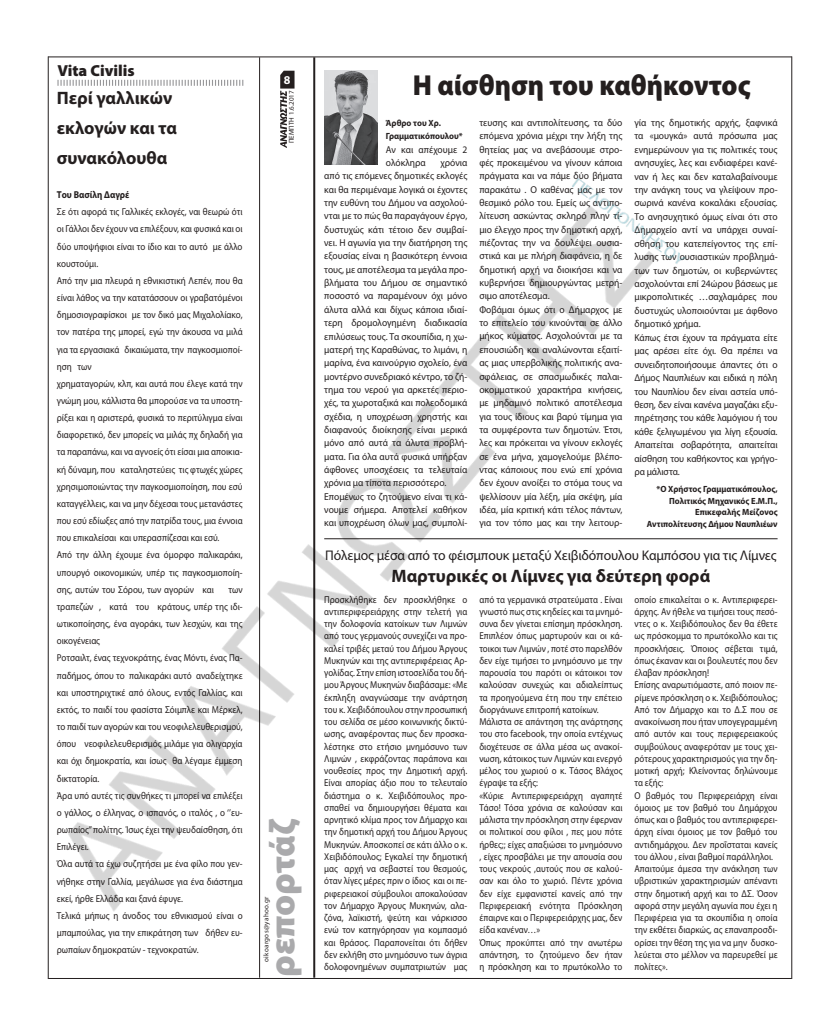
<style>
.page{position:relative;width:823px;height:1035px;background:#fff}
.page>*{position:absolute;margin:0;border:0;box-sizing:border-box;transform-origin:0 0}
.t1{font:900 36px "Myriad Pro";letter-spacing:-.005em;color:#aaaaac}
.t2{font:900 29px "Myriad Pro";color:#241f1f;scale:.94 1}
.t3{font:700 18px/29.8px "Myriad Pro";color:#241f1f}
.t4{font:900 16px "Myriad Pro";color:#241f1f}
.t5{font:14px "Myriad Pro";letter-spacing:-.01em;color:#241f1f}
.t6{font:700 12px "Myriad Pro";color:#fff}
.t7{font:10px/12.2px "Myriad Pro";color:#241f1f;scale:.89 1}
.t8{font:10px/13.3px "Myriad Pro";color:#241f1f;scale:.95 1}
.t9{font:10px/17.2px "Myriad Pro";color:#241f1f;scale:.9 1}
.t10{font:700 10px "Myriad Pro";color:#241f1f;scale:.9 1}
.t11{font:700 9px/11.4px "Myriad Pro";color:#241f1f;scale:.95 1}
.t12{font:7px "Myriad Pro";letter-spacing:.045em;color:#241f1f}
.t13{font:7px "Myriad Pro";letter-spacing:-.01em;color:#241f1f}
</style>
<div class="page">
<hr style="left:48px;top:57px;width:743px;height:1px;background:#241f1f">
<hr style="left:48px;top:978px;width:743px;height:1px;background:#241f1f">
<hr style="left:791px;top:56px;width:1px;height:923px;background:#241f1f">
<img style="left:47px;top:56px;width:731px;height:923px">
<h3 class="t4" style="left:57px;top:59px;width:79px">Vita Civilis</h3>
<h3 class="t3" style="left:57px;top:83px;width:122px">Περί γαλλικών εκλογών και τα συνακόλουθα</h3>
<p class="t10" style="left:57px;top:188px;width:82px">Του Βασίλη Δαγρέ</p>
<p class="t9" style="left:57px;top:203px;width:208px">Σε ότι αφορά τις Γαλλικές εκλογές, ναι θεωρώ ότι οι Γάλλοι δεν έχουν να επιλέξουν, και φυσικά και οι δύο υποψήφιοι είναι το ίδιο και το αυτό με άλλο κουστούμι.<br>Από την μια πλευρά η εθνικιστική Λεπέν, που θα είναι λάθος να την κατατάσσουν οι γραβατόμένοι δημοσιογραφίσκοι με τον δικό μας Μιχαλολίακο, τον πατέρα της μπορεί, εγώ την άκουσα να μιλά για τα εργασιακά δικαιώματα, την παγκοσμιοποί&shy;ηση των<br>χρηματαγορών, κλπ, και αυτά που έλεγε κατά την γνώμη μου, κάλλιστα θα μπορούσε να τα υποστη&shy;ρίξει και η αριστερά, φυσικά το περιτύλιγμα είναι διαφορετικό, δεν μπορείς να μιλάς πχ δηλαδή για τα παραπάνω, και να αγνοείς ότι είσαι μια αποικια&shy;κή δύναμη, που καταληστεύεις τις φτωχές χώρες χρησιμοποιώντας την παγκοσμιοποίηση, που εσύ καταγγέλλεις, και να μην δέχεσαι τους μετανάστες που εσύ εδίωξες από την πατρίδα τους, μια έννοια που επικαλείσαι και υπερασπίζεσαι και εσύ.<br>Από την άλλη έχουμε ένα όμορφο παλικαράκι, υπουργό οικονομικών, υπέρ τις παγκοσμιοποίη&shy;σης, αυτών του Σόρου, των αγορών και</p>
<p class="t9" style="left:57px;top:581px;width:208px;text-indent:171px">των τραπεζών , κατά του κράτους, υπέρ της ιδι&shy;ωτικοποίησης, ένα αγοράκι, των λεσχών, και της οικογένειας<br>Ροτσαιλτ, ένας τεχνοκράτης, ένας Μόντι, ένας Πα&shy;παδήμος, όπου το παλικαράκι αυτό αναδείχτηκε και υποστηριχτικέ από όλους, εντός Γαλλίας, και εκτός, το παιδί του φασίστα Σόιμπλε και Μέρκελ, το παιδί των αγορών και του νεοφιλελευθερισμού, όπου νεοφιλελευθερισμός μιλάμε για ολιγαρχία και όχι δημοκρατία, και ίσως θα λέγαμε έμμεση δικτατορία.<br>Άρα υπό αυτές τις συνθήκες τι μπορεί να επιλέξει ο γάλλος, ο έλληνας, ο ισπανός, ο ιταλός , ο ‘’ευ&shy;ρωπαίος’’ πολίτης. Ίσως έχει την ψευδαίσθηση, ότι Επιλέγει.<br>Όλα αυτά τα έχω συζητήσει με ένα φίλο που γεν&shy;νήθηκε στην Γαλλία, μεγάλωσε για ένα διάστημα εκεί, ήρθε Ελλάδα και ξανά έφυγε.<br>Τελικά μήπως η άνοδος του εθνικισμού είναι ο μπαμπούλας, για την επικράτηση των δήθεν ευ&shy;ρωπαίων δημοκρατών - τεχνοκρατών.</p>
<p class="t6" style="left:284px;top:72px;width:8px">8</p>
<p class="t13" style="left:287px;top:143px;width:54px;rotate:-90deg">ΠΕΜΠΤΗ 1.6.2017</p>
<h1 class="t1" style="left:258px;top:977px;width:160px;rotate:-90deg">ρεπορτάζ</h1>
<p class="t12" style="left:262px;top:962px;width:67px;rotate:-90deg">oikoargos@yahoo.gr</p>
<h2 class="t2" style="left:412px;top:66px;width:361px">Η αίσθηση του καθήκοντος</h2>
<p class="t11" style="left:386px;top:116px;width:82px;line-height:13.3px">Άρθρο του Χρ.<br>Γραμματικόπουλου*</p>
<p class="t8" style="left:386px;top:142px;width:87px">Αν και απέχουμε 2 ολόκληρα</p>
<p class="t8" style="left:479px;top:116px;width:152px">τευσης και αντιπολίτευσης, τα δύο επόμενα χρόνια μέχρι την λήξη της θητείας μας να ανεβάσουμε στρο&shy;φές προκειμένου να γίνουν κάποια πράγματα και να πάμε δύο βήματα παρακάτω . Ο καθένας μας με τον θεσμικό ρόλο του. Εμείς ως αντιπο&shy;λίτευση ασκώντας σκληρό πλην τί&shy;μιο έλεγχο προς την δημοτική αρχή, πιέζοντας την να δουλέψει ουσια&shy;στικά και με πλήρη διαφάνεια, η δε δημοτική αρχή να διοικήσει και να κυβερνήσει δημιουργώντας μετρή&shy;σιμο αποτέλεσμα.<br>Φοβάμαι όμως ότι ο Δήμαρχος με το επιτελείο του κινούνται σε άλλο μήκος κύματος. Ασχολούνται με τα επουσιώδη και αναλώνονται εξαιτί&shy;ας μιας υπερβολικής πολιτικής ανα&shy;σφάλειας, σε σπασμωδικές παλαι&shy;οκομματικού χαρακτήρα κινήσεις, με μηδαμινό πολιτικό αποτέλεσμα για τους ίδιους και βαρύ τίμημα για τα συμφέροντα των δημοτών. Έτσι, λες και πρόκειται να γίνουν εκλογές σε ένα μήνα, χαμογελούμε βλέπο&shy;ντας κάποιους που ενώ επί χρόνια δεν έχουν ανοίξει το στόμα τους να ψελλίσουν μία λέξη, μία σκέψη, μία ιδέα, μία κριτική κάτι τέλος πάντων, για τον τόπο μας και την λειτουρ-</p>
<p class="t8" style="left:634px;top:116px;width:152px">γία της δημοτικής αρχής, ξαφνικά τα «μουγκά» αυτά πρόσωπα μας ενημερώνουν για τις πολιτικές τους ανησυχίες, λες και ενδιαφέρει κανέ&shy;ναν ή λες και δεν καταλαβαίνουμε την ανάγκη τους να γλείψουν προ&shy;σωρινά κανένα κοκαλάκι εξουσίας.<br>Το ανησυχητικό όμως είναι ότι στο<br>Δημαρχείο αντί να υπάρχει συναί&shy;σθηση του κατεπείγοντος της επί&shy;λυσης των ουσιαστικών προβλημά&shy;των των δημοτών, οι κυβερνώντες ασχολούνται επί 24ώρου βάσεως με μικροπολιτικές …σαχλαμάρες που δυστυχώς υλοποιούνται με άφθονο δημοτικό χρήμα.<br>Κάπως έτσι έχουν τα πράγματα είτε μας αρέσει είτε όχι. Θα πρέπει να συνειδητοποιήσουμε άπαντες ότι ο<br>Δήμος Ναυπλιέων και ειδικά η πόλη του Ναυπλίου δεν είναι αστεία υπό&shy;θεση, δεν είναι κανένα μαγαζάκι εξυ&shy;πηρέτησης του κάθε λαμόγιου ή του κάθε ξελιγωμένου για λίγη εξουσία.<br>Απαιτείται σοβαρότητα, απαιτείται αίσθηση του καθήκοντος και γρήγο&shy;ρα μάλιστα.</p>
<p class="t8" style="left:324px;top:156px;width:152px;text-indent:116px">χρόνια από τις επόμενες δημοτικές εκλογές και θα περιμέναμε λογικά οι έχοντες την ευθύνη του Δήμου να ασχολού&shy;νται με το πώς θα παραγάγουν έργο, δυστυχώς κάτι τέτοιο δεν συμβαί&shy;νει. Η αγωνία για την διατήρηση της εξουσίας είναι η βασικότερη έννοια τους, με αποτέλεσμα τα μεγάλα προ&shy;βλήματα του Δήμου σε σημαντικό ποσοστό να παραμένουν όχι μόνο άλυτα αλλά και δίχως κάποια ιδιαί&shy;τερη δρομολογημένη διαδικασία επιλύσεως τους. Τα σκουπίδια, η χω&shy;ματερή της Καραθώνας, το λιμάνι, η μαρίνα, ένα καινούργιο σχολείο, ένα μοντέρνο συνεδριακό κέντρο, το ζή&shy;τημα του νερού για αρκετές περιο&shy;χές, τα χωροταξικά και πολεοδομικά σχέδια, η υποχρέωση χρηστής και διαφανούς διοίκησης είναι μερικά μόνο από αυτά τα άλυτα προβλή&shy;ματα. Για όλα αυτά φυσικά υπήρξαν άφθονες υποσχέσεις τα τελευταία χρόνια μα τίποτα περισσότερο.<br>Επομένως το ζητούμενο είναι τι κά&shy;νουμε σήμερα. Αποτελεί καθήκον και υποχρέωση όλων μας, συμπολί-</p>
<p class="t11" style="left:646px;top:483px;width:139px;text-align:right">*Ο Χρήστος Γραμματικόπουλος,<br>Πολιτικός Μηχανικός Ε.Μ.Π.,<br>Επικεφαλής Μείζονος<br>Αντιπολίτευσης Δήμου Ναυπλιέων</p>
<h3 class="t5" style="left:325px;top:546px;width:452px">Πόλεμος μέσα από το φέισμπουκ μεταξύ Χειβιδόπουλου Καμπόσου για τις Λίμνες</h3>
<h3 class="t3" style="left:391px;top:560px;width:320px">Μαρτυρικές οι Λίμνες για δεύτερη φορά</h3>
<p class="t7" style="left:324px;top:593px;width:162px;text-align:justify">Προσκλήθηκε δεν προσκλήθηκε ο αντιπεριφερειάρχης στην τελετή για την δολοφονία κατοίκων των Λιμνών από τους γερμανούς συνεχίζει να προ&shy;καλεί τριβές μεταύ του Δήμου Άργους Μυκηνών και της αντιπεριφέρειας Αρ&shy;γολίδας. Στην επίση ιστοσελίδα του δή&shy;μου Άργους Μυκηνών διαβάσαμε: «Με έκπληξη αναγνώσαμε την ανάρτηση του κ. Χειβιδόπουλου στην προσωπική του σελίδα σε μέσο κοινωνικής δικτύ&shy;ωσης, αναφέροντας πως δεν προσκα&shy;λέστηκε στο ετήσιο μνημόσυνο των Λιμνών , εκφράζοντας παράπονα και νουθεσίες προς την Δημοτική αρχή.<br>Είναι απορίας άξιο που το τελευταίο διάστημα ο κ. Χειβιδόπουλος προ&shy;σπαθεί να δημιουργήσει θέματα και αρνητικό κλίμα προς τον Δήμαρχο και την δημοτική αρχή του Δήμου Άργους Μυκηνών. Αποσκοπεί σε κάτι άλλο ο κ.<br>Χειβιδόπουλος; Εγκαλεί την δημοτική μας αρχή να σεβαστεί του θεσμούς, όταν λίγες μέρες πριν ο ίδιος και οι πε&shy;ριφερειακοί σύμβουλοι αποκαλούσαν τον Δήμαρχο Άργους Μυκηνών, αλα&shy;ζόνα, λαϊκιστή, ψεύτη και νάρκισσο ενώ τον κατηγόρησαν για κομπασμό και θράσος. Παραπονείται ότι δήθεν δεν εκλήθη στο μνημόσυνο των άγρια δολοφονημένων συμπατριωτών μας</p>
<p class="t7" style="left:479px;top:593px;width:162px">από τα γερμανικά στρατεύματα . Είναι γνωστό πως στις κηδείες και τα μνημό&shy;συνα δεν γίνεται επίσημη πρόσκληση.<br>Επιπλέον όπως μαρτυρούν και οι κά&shy;τοικοι των Λιμνών , ποτέ στο παρελθόν δεν είχε τιμήσει τo μνημόσυνο με την παρουσία του παρότι οι κάτοικοι τον καλούσαν συνεχώς και αδιαλείπτως τα προηγούμενα έτη που την επέτειο διοργάνωνε επιτροπή κατοίκων.<br>Μάλιστα σε απάντηση της ανάρτησης του στο facebook, την οποία εντέχνως διοχέτευσε σε άλλα μέσα ως ανακοί&shy;νωση, κάτοικος των Λιμνών και ενεργό μέλος του χωριού ο κ. Τάσος Βλάχος έγραψε τα εξής:<br>«Κύριε Αντιπεριφερειάρχη αγαπητέ Τάσο! Τόσα χρόνια σε καλούσαν και μάλιστα την πρόσκληση στην έφερναν οι πολιτικοί σου φίλοι , πες μου πότε ήρθες;; είχες απαξιώσει το μνημόσυνο , είχες προσβάλει με την απουσία σου τους νεκρούς ,αυτούς που σε καλού&shy;σαν και όλο το χωριό. Πέντε χρόνια δεν είχε εμφανιστεί κανείς από την Περιφερειακή ενότητα Πρόσκληση έπαιρνε και ο Περιφερειάρχης μας, δεν είδα κανέναν…»<br>Όπως προκύπτει από την ανωτέρω απάντηση, το ζητούμενο δεν ήταν η πρόσκληση και το πρωτόκολλο το</p>
<p class="t7" style="left:634px;top:593px;width:162px">οποίο επικαλείται ο κ. Αντιπεριφερει&shy;άρχης. Αν ήθελε να τιμήσει τους πεσό&shy;ντες ο κ. Χειβιδόπουλος δεν θα έθετε ως πρόσκομμα το πρωτόκολλο και τις προσκλήσεις. Όποιος σέβεται τιμά, όπως έκαναν και οι βουλευτές που δεν έλαβαν πρόσκληση!<br>Επίσης αναρωτιόμαστε, από ποιον πε&shy;ρίμενε πρόσκληση ο κ. Χειβιδόπουλος; Από τον Δήμαρχο και το Δ.Σ που σε ανακοίνωση που ήταν υπογεγραμμένη από αυτόν και τους περιφερειακούς συμβούλους αναφερόταν με τους χει&shy;ρότερους χαρακτηρισμούς για την δη&shy;μοτική αρχή; Κλείνοντας δηλώνουμε τα εξής:<br>Ο βαθμός του Περιφερειάρχη είναι όμοιος με τον βαθμό του Δημάρχου όπως και ο βαθμός του αντιπεριφερει&shy;άρχη είναι όμοιος με τον βαθμό του αντιδημάρχου. Δεν προΐσταται κανείς του άλλου , είναι βαθμοί παράλληλοι.<br>Απαιτούμε άμεσα την ανάκληση των υβριστικών χαρακτηρισμών απέναντι στην δημοτική αρχή και το ΔΣ. Όσον αφορά στην μεγάλη αγωνία που έχει η Περιφέρεια για τα σκουπίδια η οποία την εκθέτει διαρκώς, ας επαναπροσδι&shy;ορίσει την θέση της για να μην δυσκο&shy;λεύεται στο μέλλον να παρευρεθεί με πολίτες».</p>
</div>
